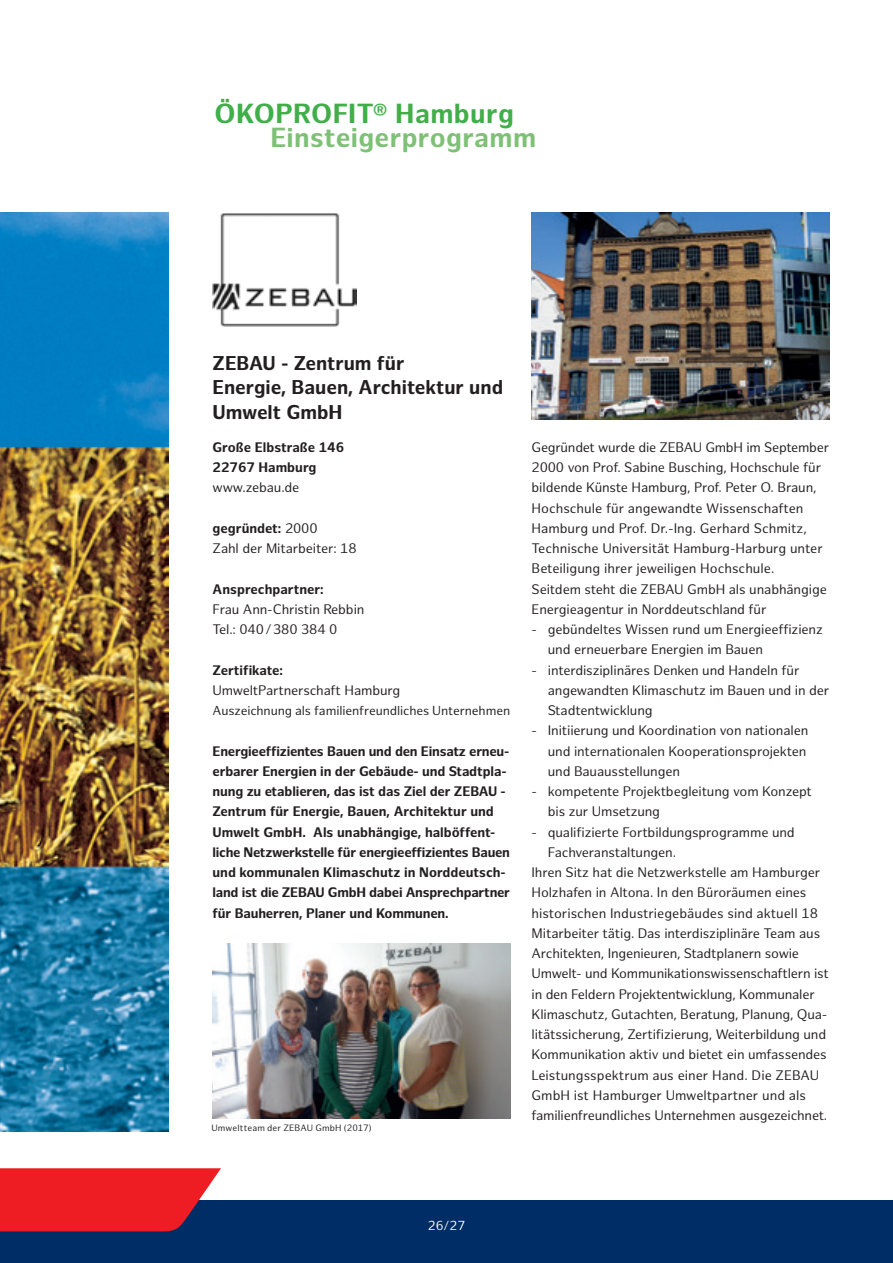
<style>
.page{position:relative;width:893px;height:1263px;background:#fff}
.page>*{position:absolute;margin:0;border:0;box-sizing:border-box;transform-origin:0 0}
.t1{font:700 27px "Hamburg Sans";letter-spacing:.01em;color:#7fc077}
.t2{font:700 27px "Hamburg Sans";letter-spacing:.015em;color:#40ae49}
.t3{font:700 19.5px/24.5px "Hamburg Sans";color:#231f20}
.t4{font:13.5px/20.2px "Hamburg Sans";letter-spacing:-.01em;color:#231f20}
.t5{font:700 13.5px/20.2px "Hamburg Sans";letter-spacing:-.01em;color:#231f20}
.t6{font:12.75px "Hamburg Sans";letter-spacing:-.01em;color:#231f20}
.t7{font:12.75px "Hamburg Sans";color:#fff}
.t8{font:9px "Hamburg Sans";letter-spacing:.015em;color:#231f20}
.s1{font-weight:700}
</style>
<div class="page">
<img style="left:0;top:213px;width:168px;height:918px">
<div style="left:0;top:1200px;width:893px;height:63px;background:#002d66"></div>
<svg style="left:0;top:1168px;width:221px;height:63px;background:#dc242e"></svg>
<img style="left:213px;top:213px;width:143px;height:114px">
<img style="left:531px;top:213px;width:298px;height:206px">
<img style="left:213px;top:944px;width:297px;height:175px">
<h1 class="t2" style="left:215px;top:98px;width:301px">ÖKOPROFIT<sup>®</sup> Hamburg</h1>
<h1 class="t1" style="left:270px;top:122px;width:267px">Einsteigerprogramm</h1>
<h2 class="t3" style="left:213px;top:351px;width:292px">ZEBAU - Zentrum für<br>Energie, Bauen, Architektur und<br>Umwelt GmbH</h2>
<p class="t5" style="left:213px;top:437px;width:133px">Große Elbstraße 146<br>22767 Hamburg</p>
<p class="t4" style="left:213px;top:478px;width:88px">www.zebau.de</p>
<p class="t4" style="left:213px;top:518px;width:146px"><span class="s1">gegründet:</span> 2000<br>Zahl der Mitarbeiter: 18</p>
<p class="t5" style="left:213px;top:579px;width:113px">Ansprechpartner:</p>
<p class="t4" style="left:213px;top:599px;width:153px">Frau Ann-Christin Rebbin<br>Tel.: 040/380 384 0</p>
<p class="t5" style="left:213px;top:660px;width:72px">Zertifikate:</p>
<p class="t4" style="left:213px;top:680px;width:189px">UmweltPartnerschaft Hamburg</p>
<p class="t6" style="left:213px;top:703px;width:299px">Auszeichnung als familienfreundliches Unternehmen</p>
<p class="t5" style="left:213px;top:741px;width:299px">Energieeffizientes Bauen und den Einsatz erneu&shy;erbarer Energien in der Gebäude- und Stadtpla&shy;nung zu etablieren, das ist das Ziel der ZEBAU - Zentrum für Energie, Bauen, Architektur und Umwelt GmbH. Als unabhängige, halböffent&shy;liche Netzwerkstelle für energieeffizientes Bauen und kommunalen Klimaschutz in Norddeutsch&shy;land ist die ZEBAU GmbH dabei Ansprechpartner für Bauherren, Planer und Kommunen.</p>
<p class="t8" style="left:211px;top:1122px;width:162px">Umweltteam der ZEBAU GmbH (2017)</p>
<p class="t4" style="left:532px;top:437px;width:299px">Gegründet wurde die ZEBAU GmbH im September 2000 von Prof. Sabine Busching, Hochschule für bildende Künste Hamburg, Prof. Peter O. Braun, Hochschule für angewandte Wissenschaften Hamburg und Prof. Dr.-Ing. Gerhard Schmitz, Technische Universität Hamburg-Harburg unter Beteiligung ihrer jeweiligen Hochschule.<br>Seitdem steht die ZEBAU GmbH als unabhängige Energieagentur in Norddeutschland für</p>
<p class="t4" style="left:548px;top:620px;width:277px;text-indent:-16px">- gebündeltes Wissen rund um Energieeffizienz und erneuerbare Energien im Bauen</p>
<p class="t4" style="left:548px;top:660px;width:283px;text-indent:-16px">- interdisziplinäres Denken und Handeln für angewandten Klimaschutz im Bauen und in der<br>Stadtentwicklung</p>
<p class="t4" style="left:548px;top:721px;width:262px;text-indent:-16px">- Initiierung und Koordination von nationalen und internationalen Kooperationsprojekten und Bauausstellungen</p>
<p class="t4" style="left:548px;top:782px;width:266px;text-indent:-16px">- kompetente Projektbegleitung vom Konzept bis zur Umsetzung</p>
<p class="t4" style="left:532px;top:822px;width:265px">- qualifizierte Fortbildungsprogramme und</p>
<p class="t4" style="left:548px;top:842px;width:130px">Fachveranstaltungen.</p>
<p class="t4" style="left:532px;top:863px;width:290px">Ihren Sitz hat die Netzwerkstelle am Hamburger</p>
<p class="t4" style="left:532px;top:883px;width:276px">Holzhafen in Altona. In den Büroräumen eines</p>
<p class="t4" style="left:532px;top:903px;width:288px">historischen Industriegebäudes sind aktuell 18</p>
<p class="t4" style="left:532px;top:923px;width:290px">Mitarbeiter tätig. Das interdisziplinäre Team aus</p>
<p class="t4" style="left:532px;top:944px;width:269px">Architekten, Ingenieuren, Stadtplanern sowie</p>
<p class="t4" style="left:532px;top:964px;width:299px">Umwelt- und Kommunikationswissenschaftlern ist</p>
<p class="t4" style="left:532px;top:984px;width:285px">in den Feldern Projektentwicklung, Kommunaler</p>
<p class="t4" style="left:532px;top:1004px;width:297px">Klimaschutz, Gutachten, Beratung, Planung, Qua-</p>
<p class="t4" style="left:532px;top:1025px;width:296px">litätssicherung, Zertifizierung, Weiterbildung und</p>
<p class="t4" style="left:532px;top:1045px;width:297px">Kommunikation aktiv und bietet ein umfassendes</p>
<p class="t4" style="left:532px;top:1065px;width:289px">Leistungsspektrum aus einer Hand. Die ZEBAU</p>
<p class="t4" style="left:532px;top:1085px;width:276px">GmbH ist Hamburger Umweltpartner und als</p>
<p class="t4" style="left:532px;top:1106px;width:297px">familienfreundliches Unternehmen ausgezeichnet.</p>
<p class="t7" style="left:428px;top:1218px;width:39px">26/27</p>
</div>
